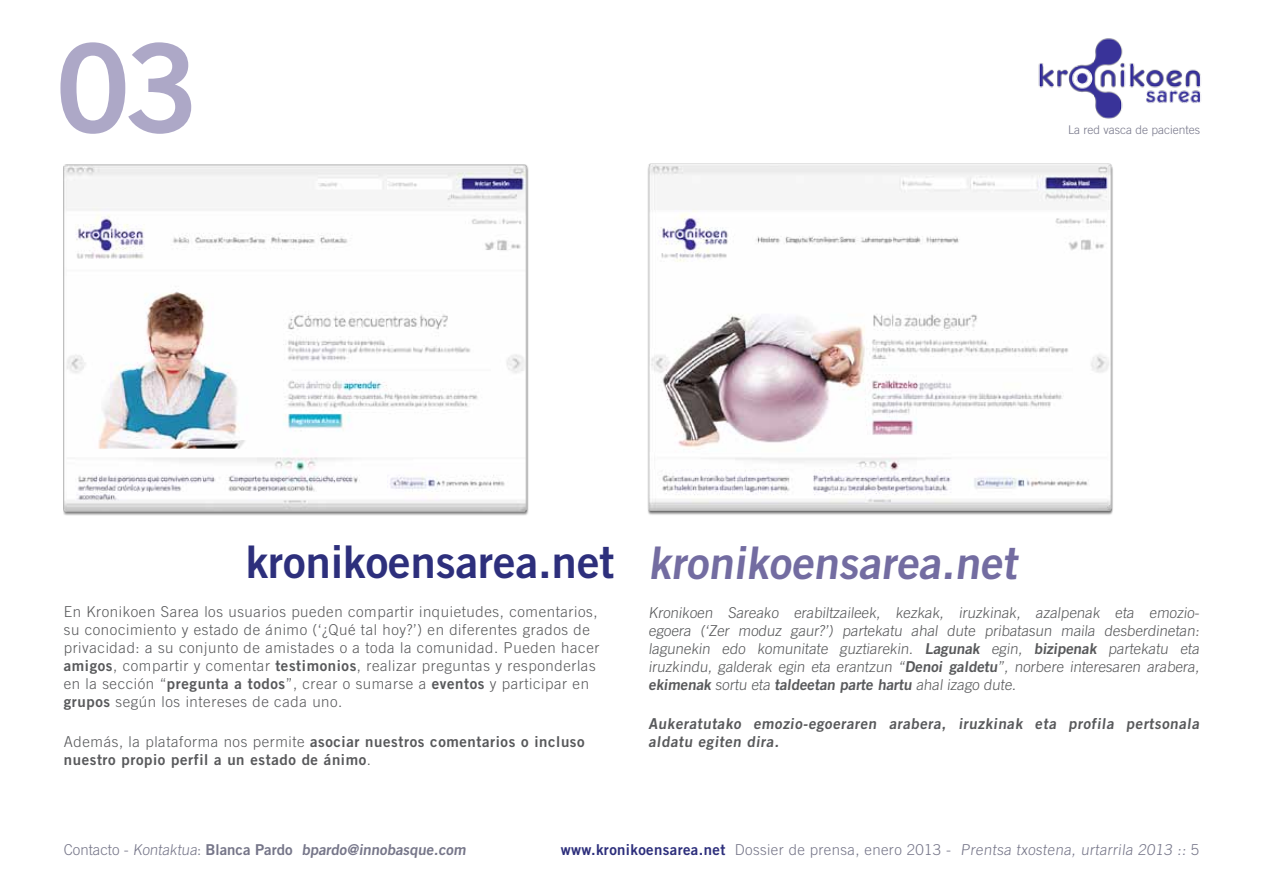
<style>
.page{position:relative;width:1263px;height:893px;background:#fff}
.page>*{position:absolute;margin:0;border:0;box-sizing:border-box;transform-origin:0 0}
.t1{font:123.3px "Trade Gothic LT Std Bd 2";color:#ada8c7}
.t2{font:45px "Trade Gothic LT Std Bd 2";color:#2d2f7c}
.t3{font:45px "Trade Gothic LT Std Bd 2";color:#736ca1}
.t4{font:300 15px/18px "Trade Gothic";letter-spacing:.04em;color:#58595b}
.t5{font:15px/18px "Trade Gothic LT Std Bd 2";letter-spacing:.04em;color:#58595b}
.t6{font:300 15px "Trade Gothic";letter-spacing:.025em;color:#767689}
.t7{font:15px "Trade Gothic LT Std Bd 2";color:#767689}
.t8{font:300 12px "Trade Gothic";color:#767689}
.s1{font-family:"Trade Gothic LT Std Bd 2";font-weight:400}
.s2{font-family:"Trade Gothic";font-weight:300}
.s3{font-family:"Trade Gothic LT Std Bd 2";font-weight:400;color:#2d2f7c}
</style>
<div class="page">
<img style="left:1038px;top:38px;width:163px;height:81px">
<img style="left:63px;top:164px;width:466px;height:352px">
<img style="left:647px;top:163px;width:466px;height:352px">
<h1 class="t1" style="left:55px;top:12px;width:146px">03</h1>
<p class="t8" style="left:1068px;top:122px;width:134px">La red vasca de pacientes</p>
<h2 class="t2" style="left:246px;top:534px;width:370px">kronikoensarea.net</h2>
<p class="t4" style="left:64px;top:603px;width:537px">En Kronikoen Sarea los usuarios pueden compartir inquietudes, comentarios, su conocimiento y estado de ánimo (‘¿Qué tal hoy?’) en diferentes grados de privacidad: a su conjunto de amistades o a toda la comunidad. Pueden hacer <span class="s1">amigos</span>, compartir y comentar <span class="s1">testimonios</span>, realizar preguntas y responderlas en la sección “<span class="s1">pregunta a todos</span>”, crear o sumarse a <span class="s1">eventos</span> y participar en <span class="s1">grupos</span> según los intereses de cada uno.</p>
<p class="t5" style="left:64px;top:732px;width:522px"><span class="s2">Además, la plataforma nos permite</span> asociar nuestros comentarios o incluso nuestro propio perfil a un estado de ánimo<span class="s2">.</span></p>
<h2 class="t3" style="left:648px;top:535px;width:377px">kronikoensarea.net</h2>
<p class="t4" style="left:648px;top:604px;width:554px;text-align:justify">Kronikoen Sareako erabiltzaileek, kezkak, iruzkinak, azalpenak eta emozio&shy;egoera (‘Zer moduz gaur?’) partekatu ahal dute pribatasun maila desberdinetan: lagunekin edo komunitate guztiarekin. <span class="s1">Lagunak</span> egin, <span class="s1">bizipenak</span> partekatu eta iruzkindu, galderak egin eta erantzun “<span class="s1">Denoi galdetu</span>”, norbere interesaren arabera,</p>
<p class="t5" style="left:648px;top:675px;width:371px">ekimenak <span class="s2">sortu eta</span> taldeetan parte hartu <span class="s2">ahal izago dute.</span></p>
<p class="t5" style="left:648px;top:715px;width:554px">Aukeratutako emozio-egoeraren arabera, iruzkinak eta profila pertsonala aldatu egiten dira.</p>
<p class="t7" style="left:64px;top:840px;width:406px"><span class="s2">Contacto - Kontaktua:</span> Blanca Pardo bpardo@innobasque.com</p>
<p class="t6" style="left:561px;top:841px;width:640px"><span class="s3">www.kronikoensarea.net</span> Dossier de prensa, enero 2013 - Prentsa txostena, urtarrila 2013 :: 5</p>
</div>
